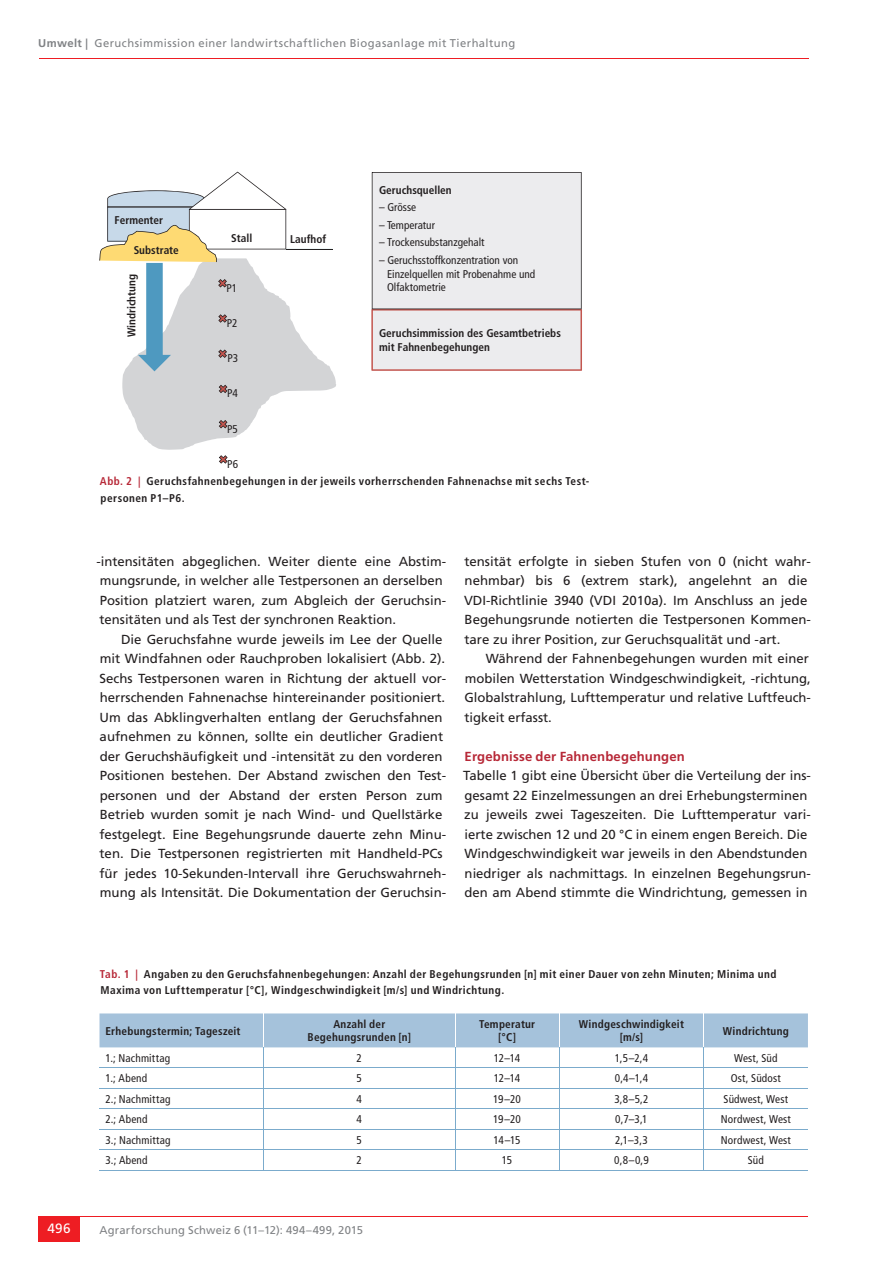
<style>
.page{position:relative;width:893px;height:1263px;background:#fff}
.page>*{position:absolute;margin:0;border:0;box-sizing:border-box;transform-origin:0 0}
.t1{font:13.5px "Frutiger LT Std";color:#fff}
.t2{font:13.2px/19.5px "Frutiger LT Std";color:#231f20}
.t3{font:700 13.2px "Frutiger LT Std";letter-spacing:.01em;color:#b72837}
.t4{font:700 condensed 11.25px/13.5px "Frutiger LT Std";letter-spacing:.035em;color:#231f20;text-align:center}
.t5{font:condensed 11.25px/13.5px "Frutiger LT Std";color:#231f20}
.t6{font:700 condensed 11.25px/13.5px "Frutiger LT Std";color:#231f20}
.t7{font:11.25px "Frutiger LT Std";letter-spacing:.035em;color:#808285}
.t8{font:11.25px "Frutiger LT Std";letter-spacing:.015em;color:#808285}
.s1{font-weight:700}
.s2{color:#b72837}
</style>
<div class="page">
<hr style="left:39px;top:58px;width:769px;height:1px;background:#ee1d23">
<hr style="left:38px;top:1216px;width:770px;height:1px;background:#ee1d23">
<div style="left:38px;top:1216px;width:42px;height:26px;background:#ee1d23"></div>
<div style="left:371px;top:172px;width:211px;height:199px;background:#ececee"></div>
<svg style="left:99px;top:172px;width:237px;height:292px"></svg>
<svg style="left:99px;top:1013px;width:709px;height:157px"></svg>
<hr style="left:99px;top:1170px;width:165px;height:1px;background:#7babcc">
<hr style="left:264px;top:1170px;width:191px;height:1px;background:#7babcc">
<hr style="left:455px;top:1170px;width:104px;height:1px;background:#7babcc">
<hr style="left:559px;top:1170px;width:145px;height:1px;background:#7babcc">
<hr style="left:704px;top:1170px;width:104px;height:1px;background:#7babcc">
<hr style="left:263px;top:1013px;width:1px;height:34px;background:#fff">
<hr style="left:455px;top:1013px;width:1px;height:34px;background:#fff">
<hr style="left:559px;top:1013px;width:1px;height:34px;background:#fff">
<hr style="left:703px;top:1013px;width:1px;height:34px;background:#fff">
<p class="t7" style="left:38px;top:36px;width:479px"><span class="s1">Umwelt |</span> Geruchsimmission einer landwirtschaftlichen Biogasanlage mit Tierhaltung</p>
<p class="t6" style="left:115px;top:213px;width:50px">Fermenter</p>
<p class="t6" style="left:134px;top:244px;width:47px">Substrate</p>
<p class="t6" style="left:125px;top:337px;width:65px;rotate:-90deg">Windrichtung</p>
<p class="t4" style="left:231px;top:232px;width:23px">Stall</p>
<p class="t5" style="left:227px;top:281px;width:12px">P1</p>
<p class="t5" style="left:227px;top:316px;width:12px">P2</p>
<p class="t5" style="left:227px;top:351px;width:12px">P3</p>
<p class="t5" style="left:227px;top:387px;width:12px">P4</p>
<p class="t5" style="left:227px;top:422px;width:12px">P5</p>
<p class="t5" style="left:227px;top:457px;width:12px">P6</p>
<p class="t6" style="left:290px;top:232px;width:37px">Laufhof</p>
<p class="t6" style="left:379px;top:183px;width:74px">Geruchsquellen</p>
<p class="t5" style="left:379px;top:200px;width:39px">– Grösse</p>
<p class="t5" style="left:379px;top:218px;width:58px">– Temperatur</p>
<p class="t5" style="left:379px;top:236px;width:107px">– Trockensubstanzgehalt</p>
<p class="t5" style="left:387px;top:254px;width:150px;text-indent:-8px">– Geruchsstoffkonzentration von<br>Einzelquellen mit Probenahme und<br>Olfaktometrie</p>
<p class="t6" style="left:379px;top:327px;width:183px">Geruchsimmission des Gesamtbetriebs mit Fahnenbegehungen</p>
<p class="t4" style="left:100px;top:473px;width:491px;line-height:16.5px;text-align:left"><span class="s2">Abb. 2 |</span> Geruchsfahnenbegehungen in der jeweils vorherrschenden Fahnenachse mit sechs Test&shy;personen P1–P6.</p>
<p class="t2" style="left:96px;top:551px;width:351px">-intensitäten abgeglichen. Weiter diente eine Abstim&shy;mungsrunde, in welcher alle Testpersonen an derselben Position platziert waren, zum Abgleich der Geruchsin&shy;tensitäten und als Test der synchronen Reaktion.</p>
<p class="t2" style="left:99px;top:629px;width:348px;text-indent:22px">Die Geruchsfahne wurde jeweils im Lee der Quelle mit Windfahnen oder Rauchproben lokalisiert (Abb. 2).<br>Sechs Testpersonen waren in Richtung der aktuell vor&shy;herrschenden Fahnenachse hintereinander positioniert.<br>Um das Abklingverhalten entlang der Geruchsfahnen aufnehmen zu können, sollte ein deutlicher Gradient der Geruchshäufigkeit und -intensität zu den vorderen Positionen bestehen. Der Abstand zwischen den Test&shy;personen und der Abstand der ersten Person zum Betrieb wurden somit je nach Wind- und Quellstärke festgelegt. Eine Begehungsrunde dauerte zehn Minu&shy;ten. Die Testpersonen registrierten mit Handheld-PCs für jedes 10-Sekunden-Intervall ihre Geruchswahrneh&shy;mung als Intensität. Die Dokumentation der Geruchsin-</p>
<p class="t2" style="left:464px;top:551px;width:348px">tensität erfolgte in sieben Stufen von 0 (nicht wahr&shy;nehmbar) bis 6 (extrem stark), angelehnt an die VDI-Richtlinie 3940 (VDI 2010a). Im Anschluss an jede Begehungsrunde notierten die Testpersonen Kommen&shy;tare zu ihrer Position, zur Geruchsqualität und -art.</p>
<p class="t2" style="left:464px;top:649px;width:348px;text-indent:21px">Während der Fahnenbegehungen wurden mit einer mobilen Wetterstation Windgeschwindigkeit, -richtung, Globalstrahlung, Lufttemperatur und relative Luftfeuch&shy;tigkeit erfasst.</p>
<p class="t3" style="left:465px;top:748px;width:222px">Ergebnisse der Fahnenbegehungen</p>
<p class="t2" style="left:463px;top:766px;width:349px">Tabelle 1 gibt eine Übersicht über die Verteilung der ins&shy;gesamt 22 Einzelmessungen an drei Erhebungsterminen zu jeweils zwei Tageszeiten. Die Lufttemperatur vari&shy;ierte zwischen 12 und 20 °C in einem engen Bereich. Die Windgeschwindigkeit war jeweils in den Abendstunden niedriger als nachmittags. In einzelnen Begehungsrun&shy;den am Abend stimmte die Windrichtung, gemessen in</p>
<p class="t4" style="left:100px;top:966px;width:678px;line-height:16.5px;text-align:left"><span class="s2">Tab. 1 |</span> Angaben zu den Geruchsfahnenbegehungen: Anzahl der Begehungsrunden [n] mit einer Dauer von zehn Minuten; Minima und<br>Maxima von Lufttemperatur [°C], Windgeschwindigkeit [m/s] und Windrichtung.</p>
<p class="t4" style="left:105px;top:1024px;width:137px">Erhebungstermin; Tageszeit</p>
<p class="t4" style="left:308px;top:1017px;width:105px">Anzahl der<br>Begehungsrunden [n]</p>
<p class="t4" style="left:479px;top:1017px;width:58px">Temperatur [°C]</p>
<p class="t4" style="left:579px;top:1017px;width:107px">Windgeschwindigkeit [m/s]</p>
<p class="t4" style="left:723px;top:1024px;width:67px">Windrichtung</p>
<p class="t5" style="left:105px;top:1051px;width:66px">1.; Nachmittag</p>
<p class="t5" style="left:357px;top:1051px;width:7px">2</p>
<p class="t5" style="left:494px;top:1051px;width:28px">12–14</p>
<p class="t5" style="left:615px;top:1051px;width:35px">1,5–2,4</p>
<p class="t5" style="left:734px;top:1051px;width:45px">West, Süd</p>
<p class="t5" style="left:105px;top:1072px;width:43px">1.; Abend</p>
<p class="t5" style="left:357px;top:1072px;width:7px">5</p>
<p class="t5" style="left:494px;top:1072px;width:28px">12–14</p>
<p class="t5" style="left:615px;top:1072px;width:35px">0,4–1,4</p>
<p class="t5" style="left:731px;top:1072px;width:51px">Ost, Südost</p>
<p class="t5" style="left:105px;top:1092px;width:66px">2.; Nachmittag</p>
<p class="t5" style="left:357px;top:1092px;width:7px">4</p>
<p class="t5" style="left:493px;top:1092px;width:29px">19–20</p>
<p class="t5" style="left:614px;top:1092px;width:36px">3,8–5,2</p>
<p class="t5" style="left:724px;top:1092px;width:66px">Südwest, West</p>
<p class="t5" style="left:105px;top:1112px;width:44px">2.; Abend</p>
<p class="t5" style="left:357px;top:1112px;width:7px">4</p>
<p class="t5" style="left:493px;top:1112px;width:29px">19–20</p>
<p class="t5" style="left:615px;top:1112px;width:34px">0,7–3,1</p>
<p class="t5" style="left:721px;top:1112px;width:72px">Nordwest, West</p>
<p class="t5" style="left:105px;top:1133px;width:67px">3.; Nachmittag</p>
<p class="t5" style="left:357px;top:1133px;width:7px">5</p>
<p class="t5" style="left:494px;top:1133px;width:28px">14–15</p>
<p class="t5" style="left:615px;top:1133px;width:34px">2,1–3,3</p>
<p class="t5" style="left:721px;top:1133px;width:72px">Nordwest, West</p>
<p class="t5" style="left:105px;top:1153px;width:44px">3.; Abend</p>
<p class="t5" style="left:357px;top:1153px;width:7px">2</p>
<p class="t5" style="left:502px;top:1153px;width:12px">15</p>
<p class="t5" style="left:614px;top:1153px;width:36px">0,8–0,9</p>
<p class="t5" style="left:748px;top:1153px;width:18px">Süd</p>
<p class="t1" style="left:47px;top:1221px;width:25px">496</p>
<p class="t8" style="left:99px;top:1223px;width:265px">Agrarforschung Schweiz 6 (11–12): 494–499, 2015</p>
</div>
